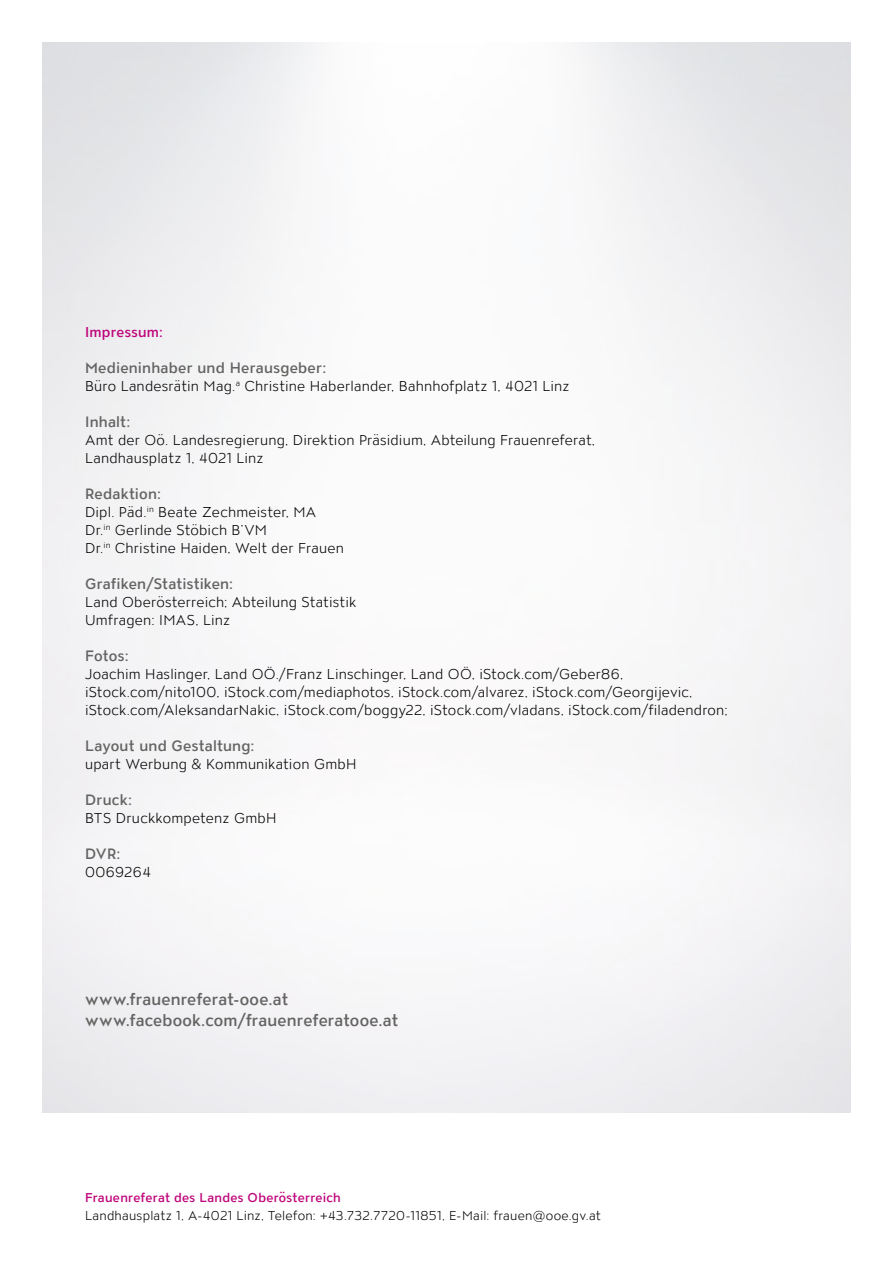
<style>
.page{position:relative;width:893px;height:1263px;background:#fff}
.page>*{position:absolute;margin:0;border:0;box-sizing:border-box;transform-origin:0 0}
.t1{font:500 16.5px/21px "ATC Overlook";letter-spacing:.01em;color:#656463}
.t2{font:500 15px "ATC Overlook";letter-spacing:.015em;color:#656463}
.t3{font:300 14.25px/18px "ATC Overlook";letter-spacing:.015em;color:#000}
.t4{font:500 14.25px "ATC Overlook";letter-spacing:.015em;color:#bf057b}
.t5{font:300 12.75px "ATC Overlook";letter-spacing:.02em;color:#000}
.t6{font:500 12.75px "ATC Overlook";letter-spacing:.02em;color:#bf057b}
</style>
<div class="page">
<p class="t4" style="left:85px;top:324px;width:79px">Impressum:</p>
<p class="t2" style="left:85px;top:359px;width:243px">Medieninhaber und Herausgeber:</p>
<p class="t3" style="left:85px;top:378px;width:486px">Büro Landesrätin Mag.<sup>a</sup> Christine Haberlander, Bahnhofplatz 1, 4021 Linz</p>
<p class="t2" style="left:85px;top:413px;width:47px">Inhalt:</p>
<p class="t3" style="left:85px;top:432px;width:512px">Amt der Oö. Landesregierung, Direktion Präsidium, Abteilung Frauenreferat,<br>Landhausplatz 1, 4021 Linz</p>
<p class="t2" style="left:85px;top:485px;width:77px">Redaktion:</p>
<p class="t3" style="left:85px;top:504px;width:260px">Dipl. Päd.<sup>in</sup> Beate Zechmeister, MA<br>Dr.<sup>in</sup> Gerlinde Stöbich B’VM<br>Dr.<sup>in</sup> Christine Haiden, Welt der Frauen</p>
<p class="t2" style="left:85px;top:575px;width:150px">Grafiken/Statistiken:</p>
<p class="t3" style="left:85px;top:594px;width:273px">Land Oberösterreich; Abteilung Statistik<br>Umfragen: IMAS, Linz</p>
<p class="t2" style="left:85px;top:647px;width:45px">Fotos:</p>
<p class="t3" style="left:85px;top:666px;width:644px">Joachim Haslinger, Land OÖ./Franz Linschinger, Land OÖ, iStock.com/Geber86, iStock.com/nito100, iStock.com/mediaphotos, iStock.com/alvarez, iStock.com/Georgijevic, iStock.com/AleksandarNakic, iStock.com/boggy22, iStock.com/vladans, iStock.com/filadendron;</p>
<p class="t2" style="left:85px;top:737px;width:171px">Layout und Gestaltung:</p>
<p class="t3" style="left:85px;top:756px;width:273px">upart Werbung &amp; Kommunikation GmbH</p>
<p class="t2" style="left:85px;top:791px;width:48px">Druck:</p>
<p class="t3" style="left:85px;top:810px;width:193px">BTS Druckkompetenz GmbH</p>
<p class="t2" style="left:85px;top:845px;width:37px">DVR:</p>
<p class="t3" style="left:85px;top:864px;width:67px">0069264</p>
<p class="t1" style="left:85px;top:989px;width:315px">www.frauenreferat-ooe.at www.facebook.com/frauenreferatooe.at</p>
<p class="t6" style="left:85px;top:1190px;width:257px">Frauenreferat des Landes Oberösterreich</p>
<p class="t5" style="left:85px;top:1209px;width:517px">Landhausplatz 1, A-4021 Linz, Telefon: +43.732.7720-11851, E-Mail: frauen@ooe.gv.at</p>
</div>
